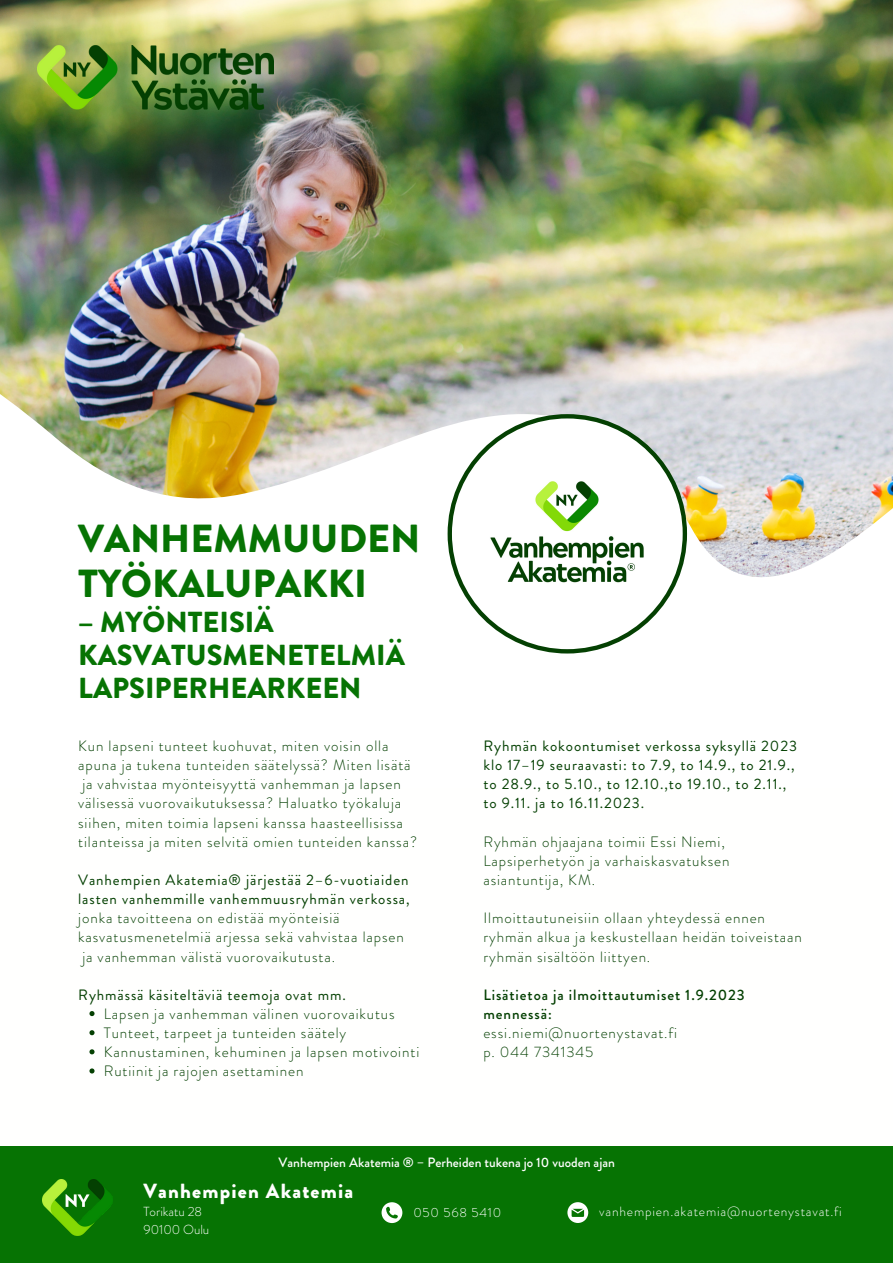
<style>
.page{position:relative;width:893px;height:1263px;background:#fff}
.page>*{position:absolute;margin:0;border:0;box-sizing:border-box;transform-origin:0 0}
.t1{font:900 39.08px/44.5px "Brandon Grotesque";color:#067303}
.t2{font:900 28.95px/32.8px "Brandon Grotesque";color:#067303}
.t3{font:900 20.48px "Brandon Grotesque";letter-spacing:.06em;color:#fffffe}
.t4{font:300 15px/19.1px "Brandon Grotesque";letter-spacing:.06em;color:#044002}
.t5{font:15px/19.1px "Brandon Grotesque";letter-spacing:.06em;color:#044002}
.t6{font:500 15px/19.1px "Brandon Grotesque";letter-spacing:.06em;color:#044002}
.t7{font:500 13.5px "Brandon Grotesque";color:#fffffe}
.t8{font:300 13.42px "Brandon Grotesque";letter-spacing:.06em;color:#fff}
.t9{font:300 13.12px "Brandon Grotesque";color:#fffffe}
.t10{font:300 13.12px "Brandon Grotesque";letter-spacing:.06em;color:#fff}
</style>
<div class="page">
<img style="left:0;top:0;width:893px;height:1263px">
<div style="left:0;top:788px;width:893px;height:358px;background:#fffffe"></div>
<svg style="left:447px;top:414px;width:240px;height:239px"></svg>
<img style="left:38px;top:46px;width:235px;height:63px">
<svg style="left:89px;top:1011px;width:6px;height:5px"></svg>
<svg style="left:89px;top:1030px;width:6px;height:5px"></svg>
<svg style="left:89px;top:1049px;width:6px;height:5px"></svg>
<svg style="left:89px;top:1068px;width:6px;height:5px"></svg>
<svg style="left:381px;top:1202px;width:21px;height:21px"></svg>
<svg style="left:567px;top:1202px;width:21px;height:21px"></svg>
<img style="left:42px;top:1180px;width:70px;height:55px">
<p class="t1" style="left:78px;top:517px;width:344px">VANHEMMUUDEN<br>TYÖKALUPAKKI</p>
<p class="t2" style="left:78px;top:606px;width:328px">– MYÖNTEISIÄ<br>KASVATUSMENETELMIÄ<br>LAPSIPERHEARKEEN</p>
<p class="t4" style="left:78px;top:736px;width:312px">Kun lapseni tunteet kuohuvat, miten voisin olla</p>
<p class="t4" style="left:78px;top:755px;width:334px">apuna ja tukena tunteiden säätelyssä? Miten lisätä</p>
<p class="t4" style="left:78px;top:775px;width:340px">ja vahvistaa myönteisyyttä vanhemman ja lapsen välisessä vuorovaikutuksessa? Haluatko työkaluja siihen, miten toimia lapseni kanssa haasteellisissa tilanteissa ja miten selvitä omien tunteiden kanssa?</p>
<p class="t5" style="left:78px;top:870px;width:333px">Vanhempien Akatemia® järjestää 2–6-vuotiaiden lasten vanhemmille vanhemmuusryhmän verkossa,</p>
<p class="t4" style="left:78px;top:909px;width:327px">jonka tavoitteena on edistää myönteisiä kasvatusmenetelmiä arjessa sekä vahvistaa lapsen</p>
<p class="t4" style="left:82px;top:947px;width:254px">ja vanhemman välistä vuorovaikutusta.</p>
<p class="t5" style="left:78px;top:985px;width:269px">Ryhmässä käsiteltäviä teemoja ovat mm.</p>
<p class="t4" style="left:104px;top:1004px;width:292px">Lapsen ja vanhemman välinen vuorovaikutus</p>
<p class="t4" style="left:104px;top:1023px;width:244px">Tunteet, tarpeet ja tunteiden säätely</p>
<p class="t4" style="left:104px;top:1042px;width:317px">Kannustaminen, kehuminen ja lapsen motivointi</p>
<p class="t4" style="left:104px;top:1062px;width:201px">Rutiinit ja rajojen asettaminen</p>
<p class="t5" style="left:483px;top:736px;width:315px">Ryhmän kokoontumiset verkossa syksyllä 2023 klo 17–19 seuraavasti: to 7.9, to 14.9., to 21.9., to 28.9., to 5.10., to 12.10.,to 19.10., to 2.11.,</p>
<p class="t5" style="left:483px;top:794px;width:162px">to 9.11. ja to 16.11.2023.</p>
<p class="t4" style="left:483px;top:832px;width:248px">Ryhmän ohjaajana toimii Essi Niemi,<br>Lapsiperhetyön ja varhaiskasvatuksen asiantuntija, KM.</p>
<p class="t4" style="left:483px;top:909px;width:320px">Ilmoittautuneisiin ollaan yhteydessä ennen ryhmän alkua ja keskustellaan heidän toiveistaan ryhmän sisältöön liittyen.</p>
<p class="t6" style="left:483px;top:985px;width:263px">Lisätietoa ja ilmoittautumiset 1.9.2023 mennessä:</p>
<p class="t4" style="left:483px;top:1023px;width:195px">essi.niemi@nuortenystavat.fi</p>
<p class="t4" style="left:483px;top:1042px;width:111px">p. 044 7341345</p>
<p class="t7" style="left:278px;top:1152px;width:338px">Vanhempien Akatemia ® – Perheiden tukena jo 10 vuoden ajan</p>
<p class="t3" style="left:143px;top:1177px;width:211px">Vanhempien Akatemia</p>
<p class="t9" style="left:143px;top:1202px;width:60px">Torikatu 28</p>
<p class="t9" style="left:143px;top:1220px;width:67px">90100 Oulu</p>
<p class="t10" style="left:413px;top:1203px;width:90px">050 568 5410</p>
<p class="t8" style="left:599px;top:1202px;width:244px">vanhempien.akatemia@nuortenystavat.fi</p>
</div>
